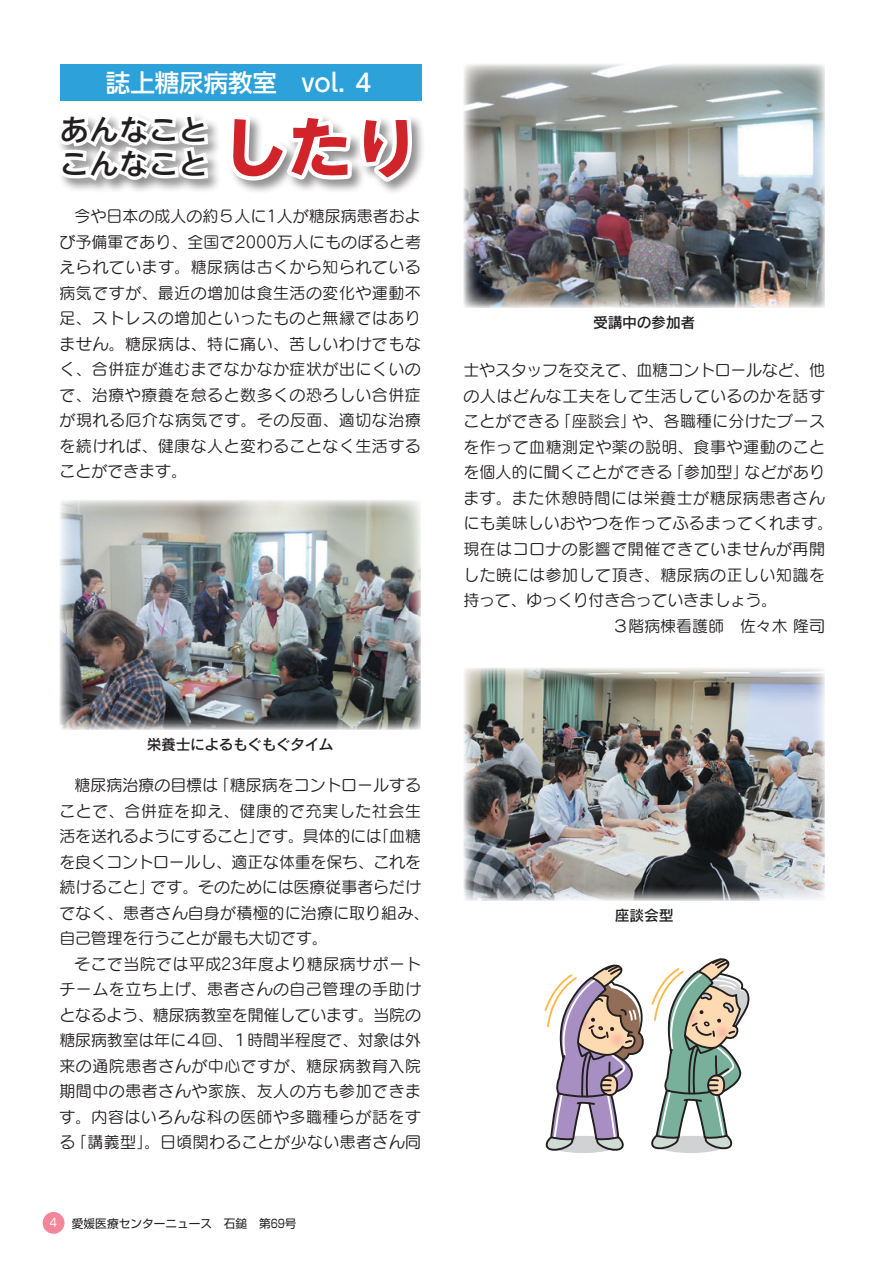
<style>
.page{position:relative;width:893px;height:1263px;background:#fff}
.page>*{position:absolute;margin:0;border:0;box-sizing:border-box;transform-origin:0 0}
.t1{font:500 29.7px/34px "UD Shin Go NT Pro";color:#231f20}
.t2{font:500 24.45px "UD Shin Go NT Pro";color:#fff}
.t3{font:15.9px/25.5px "Seurat Pro M";letter-spacing:.015em;color:#231f20;text-align:justify}
.t4{font:15.9px/25.5px "Seurat Pro M";letter-spacing:-.005em;color:#231f20}
.t5{font:15.9px "Seurat Pro M";letter-spacing:.035em;color:#231f20}
.t6{font:15.9px "Seurat Pro M";letter-spacing:-.015em;color:#231f20}
.t7{font:14.85px "Rodin Pro DB";letter-spacing:-.03em;color:#231f20}
.t8{font:11.7px "Shin Go Pro";color:#231f20}
.t9{font:11.7px "Shin Go Pro";color:#fff;scale:.8 1}
.s1{font-weight:700;font-size:65.85px;color:#d1232a}
</style>
<div class="page">
<div style="left:43px;top:1212px;width:21px;height:22px;background:#f3869a;border-radius:50%"></div>
<div style="left:60px;top:65px;width:362px;height:36px;background:#2ca1da"></div>
<div style="left:57px;top:111px;width:165px;height:83px;background:#231f20;opacity:.5"></div>
<svg style="left:57px;top:111px;width:156px;height:78px"></svg>
<div style="left:227px;top:113px;width:199px;height:83px;background:#231f20;opacity:.5"></div>
<svg style="left:227px;top:113px;width:189px;height:75px"></svg>
<svg style="left:141px;top:729px;width:198px;height:1px"></svg>
<img style="left:60px;top:500px;width:361px;height:229px">
<img style="left:463px;top:64px;width:362px;height:243px">
<img style="left:463px;top:668px;width:362px;height:233px">
<svg style="left:544px;top:958px;width:206px;height:195px"></svg>
<h2 class="t2" style="left:106px;top:63px;width:271px">誌上糖尿病教室　vol. ４</h2>
<h1 class="t1" style="left:60px;top:112px;width:361px">あんなこと<br>こんなこと<span class="s1">したり</span></h1>
<p class="t3" style="left:60px;top:203px;width:363px;text-indent:15px">今や日本の成人の約５人に1人が糖尿病患者および予備軍であり、全国で2000万人にものぼると考えられています。糖尿病は古くから知られている病気ですが、最近の増加は食生活の変化や運動不足、ストレスの増加といったものと無縁ではありません。糖尿病は、特に痛い、苦しいわけでもなく、合併症が進むまでなかなか症状が出にくいので、治療や療養を怠ると数多くの恐ろしい合併症が現れる厄介な病気です。その反面、適切な治療を続ければ、健康な人と変わることなく生活することができます。</p>
<p class="t7" style="left:147px;top:734px;width:189px">栄養士によるもぐもぐタイム</p>
<p class="t4" style="left:59px;top:772px;width:371px;text-indent:15px">糖尿病治療の目標は「糖尿病をコントロールすることで、合併症を抑え、健康的で充実した社会生活を送れるようにすること」です。具体的には「血糖を良くコントロールし、適正な体重を保ち、これを続けること」です。そのためには医療従事者らだけでなく、患者さん自身が積極的に治療に取り組み、自己管理を行うことが最も大切です。</p>
<p class="t3" style="left:59px;top:950px;width:363px;text-indent:15px">そこで当院では平成23年度より糖尿病サポートチームを立ち上げ、患者さんの自己管理の手助けとなるよう、糖尿病教室を開催しています。当院の糖尿病教室は年に４回、１時間半程度で、対象は外来の通院患者さんが中心ですが、糖尿病教育入院期間中の患者さんや家族、友人の方も参加できます。内容はいろんな科の医師や多職種らが話をする「講義型」。日頃関わることが少ない患者さん同</p>
<p class="t9" style="left:50px;top:1213px;width:10px">4</p>
<p class="t8" style="left:72px;top:1214px;width:226px">愛媛医療センターニュース　石鎚　第69号</p>
<p class="t7" style="left:593px;top:312px;width:104px">受講中の参加者</p>
<p class="t6" style="left:463px;top:360px;width:363px">士やスタッフを交えて、血糖コントロールなど、他</p>
<p class="t5" style="left:463px;top:386px;width:363px">の人はどんな工夫をして生活しているのかを話す</p>
<p class="t3" style="left:463px;top:408px;width:363px">ことができる「座談会」や、各職種に分けたブース</p>
<p class="t5" style="left:463px;top:437px;width:363px">を作って血糖測定や薬の説明、食事や運動のこと</p>
<p class="t3" style="left:463px;top:459px;width:363px">を個人的に聞くことができる「参加型」などがあり</p>
<p class="t5" style="left:463px;top:488px;width:363px">ます。また休憩時間には栄養士が糖尿病患者さん</p>
<p class="t3" style="left:463px;top:510px;width:371px">にも美味しいおやつを作ってふるまってくれます。</p>
<p class="t3" style="left:463px;top:536px;width:363px">現在はコロナの影響で開催できていませんが再開</p>
<p class="t5" style="left:463px;top:564px;width:363px">した暁には参加して頂き、糖尿病の正しい知識を</p>
<p class="t6" style="left:463px;top:590px;width:315px">持って、ゆっくり付き合っていきましょう。</p>
<p class="t3" style="left:612px;top:612px;width:214px">３階病棟看護師　佐々木 隆司</p>
<p class="t7" style="left:615px;top:905px;width:60px">座談会型</p>
</div>
